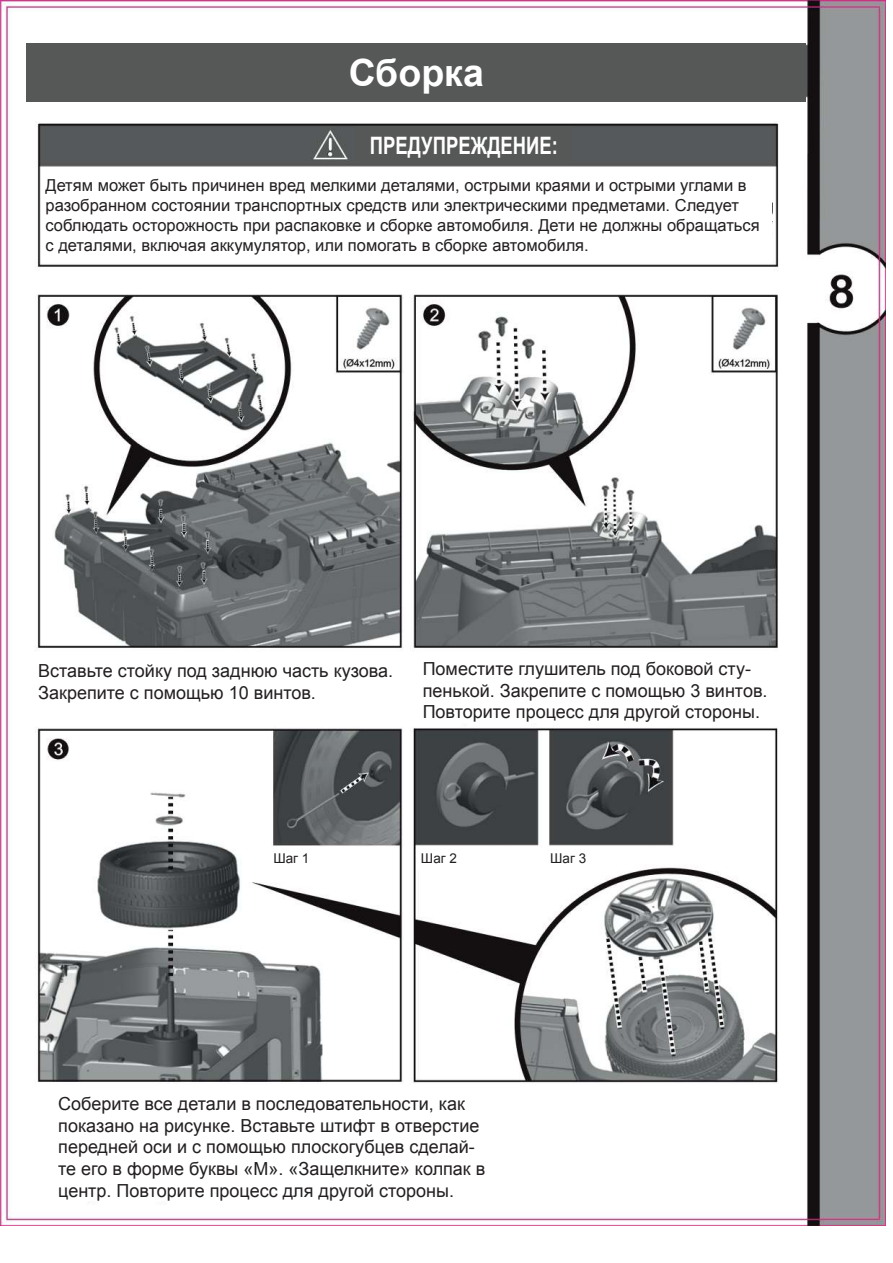
<style>
.page{position:relative;width:893px;height:1263px;background:#fff}
.page>*{position:absolute;margin:0;border:0;box-sizing:border-box;transform-origin:0 0}
.t1{font:700 37.5px "Arial";color:#fff}
.t2{font:700 24px "Arial";color:#fff;scale:.77 1}
.t3{font:18px/21.6px "Arial";color:#231f20}
.t4{font:16.5px/19.8px "Arial";color:#231f20}
.t5{font:13.5px "Arial";color:#231f20}
</style>
<div class="page">
<img style="left:0;top:0;width:885px;height:1225px">
<div style="left:27px;top:43px;width:779px;height:59px;background:#555857"></div>
<div style="left:356px;top:126px;width:216px;height:38px;background:#555857"></div>
<div style="left:41px;top:168px;width:731px;height:94px;background:#fff"></div>
<div style="left:34px;top:656px;width:375px;height:54px;background:#fff"></div>
<div style="left:418px;top:654px;width:375px;height:69px;background:#fff"></div>
<div style="left:54px;top:1089px;width:454px;height:112px;background:#fff"></div>
<div style="left:269px;top:847px;width:121px;height:23px;background:#fff"></div>
<div style="left:417px;top:847px;width:121px;height:23px;background:#fff"></div>
<div style="left:546px;top:847px;width:83px;height:23px;background:#fff"></div>
<h1 class="t1" style="left:349px;top:48px;width:137px">Сборка</h1>
<h2 class="t2" style="left:370px;top:130px;width:246px">ПРЕДУПРЕЖДЕНИЕ:</h2>
<p class="t4" style="left:45px;top:176px;width:716px">Детям может быть причинен вред мелкими деталями, острыми краями и острыми углами в разобранном состоянии транспортных средств или электрическими предметами. Следует соблюдать осторожность при распаковке и сборке автомобиля. Дети не должны обращаться с деталями, включая аккумулятор, или помогать в сборке автомобиля.</p>
<p class="t3" style="left:38px;top:660px;width:356px">Вставьте стойку под заднюю часть кузова.<br>Закрепите с помощью 10 винтов.</p>
<p class="t3" style="left:423px;top:658px;width:346px">Поместите глушитель под боковой сту&shy;пенькой. Закрепите с помощью 3 винтов.<br>Повторите процесс для другой стороны.</p>
<p class="t5" style="left:273px;top:849px;width:38px">Шаг 1</p>
<p class="t5" style="left:421px;top:849px;width:38px">Шаг 2</p>
<p class="t5" style="left:550px;top:849px;width:38px">Шаг 3</p>
<p class="t3" style="left:58px;top:1093px;width:429px">Соберите все детали в последовательности, как показано на рисунке. Вставьте штифт в отверстие передней оси и с помощью плоскогубцев сделай&shy;те его в форме буквы «М». «Защелкните» колпак в центр. Повторите процесс для другой стороны.</p>
</div>
